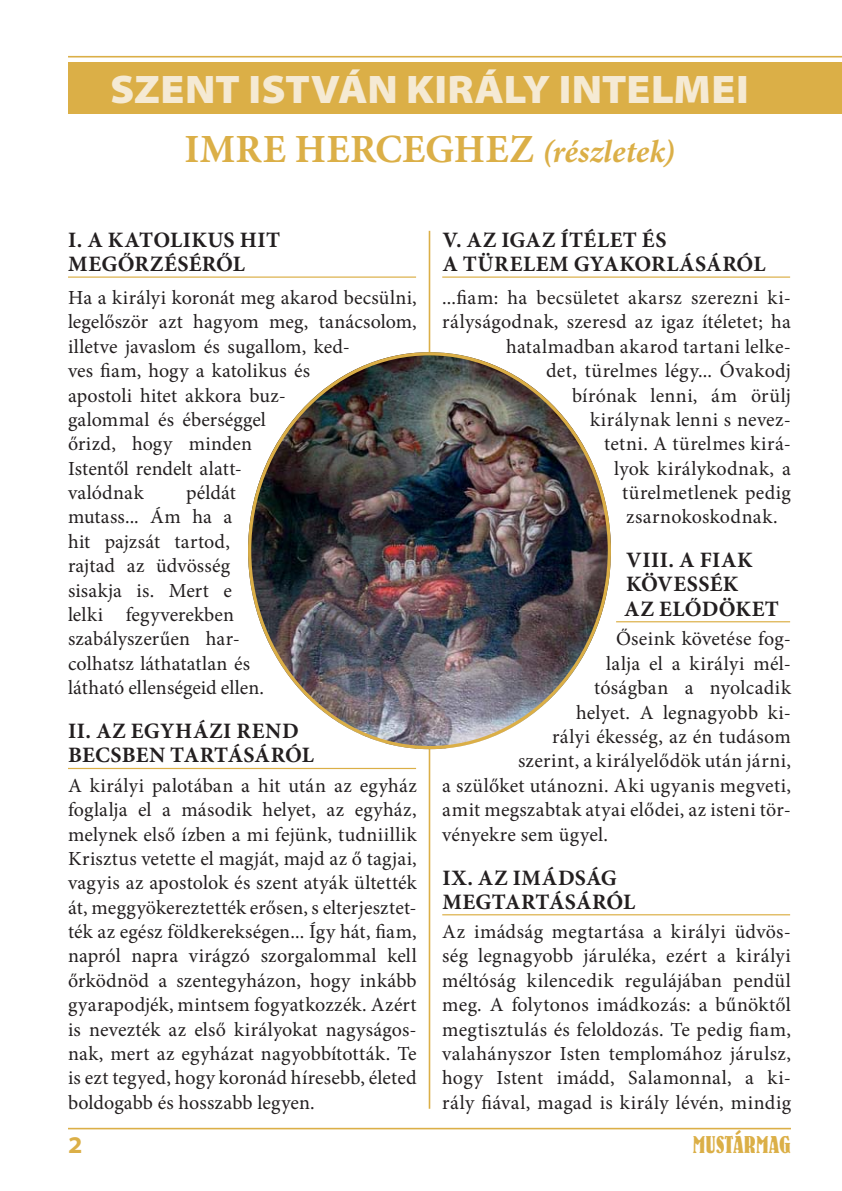
<style>
.page{position:relative;width:842px;height:1191px;background:#fff}
.page>*{position:absolute;margin:0;border:0;box-sizing:border-box;transform-origin:0 0}
.t1{font:900 semi-expanded 40px "Myriad Pro";color:#f5ead4}
.t2{font:700 40px "Minion Pro";letter-spacing:.005em;color:#dbaf47}
.t3{font:24px "H Bernhard Condensed Bold";letter-spacing:.005em;color:#dbaf47}
.t4{font:700 semi-expanded 24px "Myriad Pro";color:#dbaf47}
.t5{font:700 22px/24px "Minion Pro";letter-spacing:.015em;color:#231f20}
.t6{font:20px/24.4px "Minion Pro";letter-spacing:.01em;color:#231f20}
.s1{font-style:italic;font-size:32px}
</style>
<div class="page">
<hr style="left:429px;top:231px;width:1px;height:877px;background:#dbaf47">
<hr style="left:68px;top:276px;width:348px;height:2px;background:#dbaf47">
<hr style="left:68px;top:768px;width:348px;height:1px;background:#dbaf47">
<hr style="left:442px;top:276px;width:348px;height:2px;background:#dbaf47">
<hr style="left:616px;top:621px;width:174px;height:1px;background:#dbaf47">
<hr style="left:442px;top:914px;width:348px;height:1px;background:#dbaf47">
<hr style="left:68px;top:1127px;width:723px;height:2px;background:#dbaf47">
<hr style="left:68px;top:56px;width:774px;height:1px;background:#dbaf47">
<div style="left:68px;top:62px;width:723px;height:51px;background:#dbaf47"></div>
<div style="left:791px;top:62px;width:51px;height:51px;background:#dbaf47"></div>
<img style="left:248px;top:352px;width:363px;height:397px;border-radius:50%">
<h1 class="t1" style="left:110px;top:74px;width:640px">SZENT ISTVÁN KIRÁLY INTELMEI</h1>
<h1 class="t2" style="left:184px;top:133px;width:492px">IMRE HERCEGHEZ <span class="s1">(részletek)</span></h1>
<p class="t5" style="left:68px;top:229px;width:213px">I. A KATOLIKUS HIT<br>MEGŐRZÉSÉRŐL</p>
<p class="t6" style="left:68px;top:287px;width:350px">Ha a királyi koronát meg akarod becsülni, legelőször azt hagyom meg, tanácsolom, illetve javaslom és sugallom, ked-<br>ves fiam, hogy a katolikus és<br>apostoli hitet akkora buz-<br>galommal és éberséggel<br>őrizd, hogy minden<br>Istentől rendelt alatt-<br>valódnak</p>
<p class="t6" style="left:68px;top:482px;width:198px;text-indent:118px">példát mutass... Ám ha a<br>hit pajzsát tartod, rajtad az üdvösség sisakja is. Mert e lelki fegyverekben szabályszerűen har&shy;colhatsz láthatatlan és látható ellenségeid ellen.</p>
<p class="t5" style="left:68px;top:721px;width:247px">II. AZ EGYHÁZI REND<br>BECSBEN TARTÁSÁRÓL</p>
<p class="t6" style="left:68px;top:775px;width:350px;text-align:justify">A királyi palotában a hit után az egyház foglalja el a második helyet, az egyház, melynek első ízben a mi fejünk, tudniillik Krisztus vetette el magját, majd az ő tagjai, vagyis az apostolok és szent atyák ültették át, meggyökereztették erősen, s elterjesztet&shy;ték az egész földkerekségen... Így hát, fiam, napról napra virágzó szorgalommal kell őrködnöd a szentegyházon, hogy inkább gyarapodjék, mintsem fogyatkozzék. Azért is nevezték az első királyokat nagyságos&shy;nak, mert az egyházat nagyobbították. Te is ezt tegyed, hogy koronád híresebb, életed boldogabb és hosszabb legyen.</p>
<p class="t5" style="left:442px;top:229px;width:325px">V. AZ IGAZ ÍTÉLET ÉS<br>A TÜRELEM GYAKORLÁSÁRÓL</p>
<p class="t6" style="left:442px;top:287px;width:350px">...fiam: ha becsületet akarsz szerezni ki-</p>
<p class="t6" style="left:442px;top:311px;width:350px">rályságodnak, szeresd az igaz ítéletet; ha</p>
<p class="t6" style="left:506px;top:336px;width:286px">hatalmadban akarod tartani lelke-</p>
<p class="t6" style="left:546px;top:360px;width:246px">det, türelmes légy... Óvakodj</p>
<p class="t6" style="left:572px;top:385px;width:220px">bírónak lenni, ám örülj</p>
<p class="t6" style="left:590px;top:409px;width:202px">királynak lenni s nevez-</p>
<p class="t6" style="left:604px;top:433px;width:188px">tetni. A türelmes kirá-</p>
<p class="t6" style="left:614px;top:458px;width:178px">lyok királykodnak, a</p>
<p class="t6" style="left:622px;top:482px;width:170px">türelmetlenek pedig</p>
<p class="t6" style="left:626px;top:506px;width:153px">zsarnokoskodnak.</p>
<p class="t5" style="left:624px;top:550px;width:156px">VIII. A FIAK<br>KÖVESSÉK<br>AZ ELŐDÖKET</p>
<p class="t6" style="left:616px;top:628px;width:176px">Őseink követése fog-</p>
<p class="t6" style="left:606px;top:653px;width:186px">lalja el a királyi mél-</p>
<p class="t6" style="left:594px;top:677px;width:198px">tóságban a nyolcadik</p>
<p class="t6" style="left:576px;top:701px;width:216px">helyet. A legnagyobb ki-</p>
<p class="t6" style="left:552px;top:726px;width:240px">rályi ékesség, az én tudásom</p>
<p class="t6" style="left:518px;top:750px;width:274px">szerint, a királyelődök után járni,</p>
<p class="t6" style="left:442px;top:775px;width:350px">a szülőket utánozni. Aki ugyanis megveti,</p>
<p class="t6" style="left:442px;top:799px;width:350px">amit megszabtak atyai elődei, az isteni tör-</p>
<p class="t6" style="left:442px;top:823px;width:167px">vényekre sem ügyel.</p>
<p class="t5" style="left:442px;top:867px;width:194px">IX. AZ IMÁDSÁG<br>MEGTARTÁSÁRÓL</p>
<p class="t6" style="left:442px;top:921px;width:350px;text-align:justify">Az imádság megtartása a királyi üdvös&shy;ség legnagyobb járuléka, ezért a királyi méltóság kilencedik regulájában pendül meg. A folytonos imádkozás: a bűnöktől megtisztulás és feloldozás. Te pedig fiam, valahányszor Isten templomához járulsz, hogy Istent imádd, Salamonnal, a ki&shy;rály fiával, magad is király lévén, mindig</p>
<p class="t4" style="left:68px;top:1135px;width:16px">2</p>
<p class="t3" style="left:693px;top:1135px;width:100px">MUSTÁRMAG</p>
</div>
